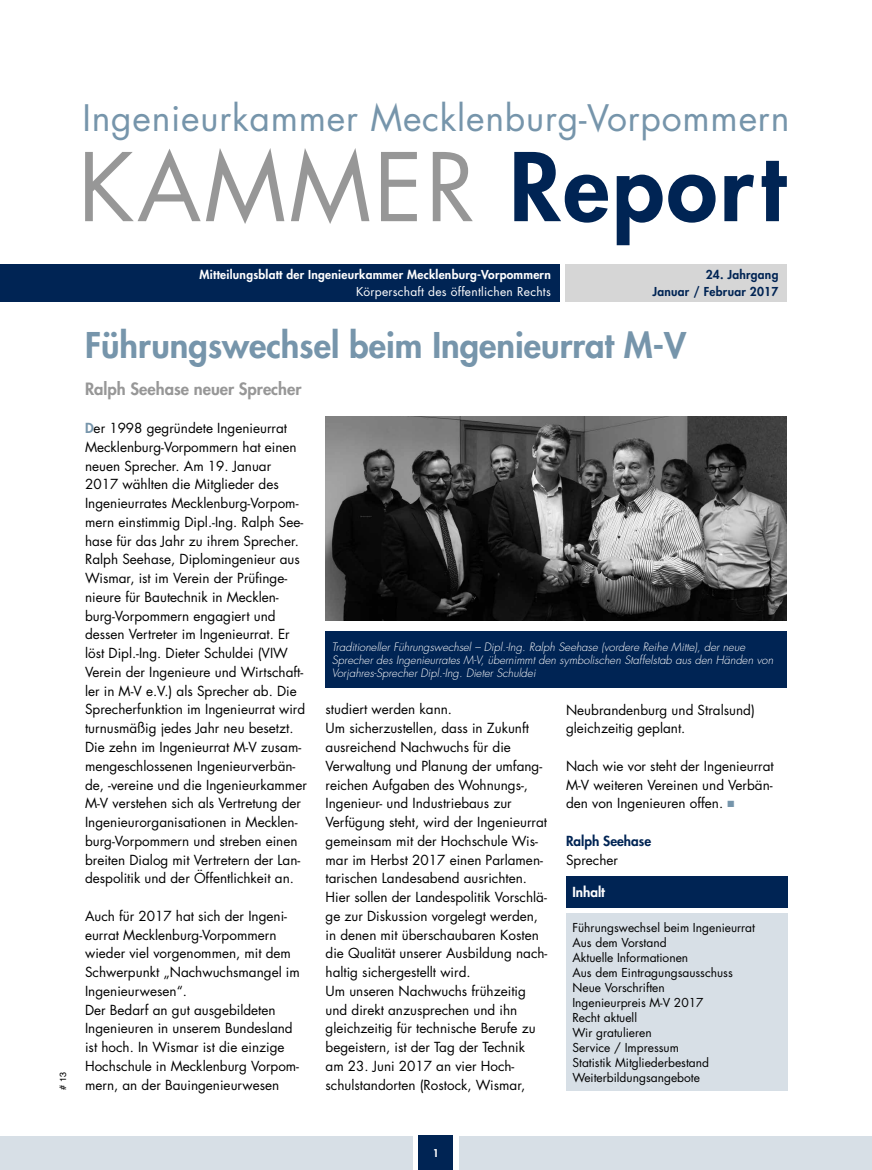
<style>
.page{position:relative;width:872px;height:1170px;background:#fff}
.page>*{position:absolute;margin:0;border:0;box-sizing:border-box;transform-origin:0 0}
.t1{font:91.8px "Futura";letter-spacing:.03em;color:#979797}
.t2{font:35.55px "Futura";letter-spacing:.02em;color:#7695ab}
.t3{font:800 34.5px "Futura";color:#7695ab}
.t4{font:800 16.5px "Futura";color:#979797}
.t5{font:13.5px/18.8px "Futura";color:#000}
.t6{font:800 13.5px "Futura";color:#002454}
.t7{font:800 13.5px "Futura";color:#fff}
.t8{font:12px/15px "Futura";color:#000}
.t9{font:800 12px "Futura";letter-spacing:.02em;color:#fff}
.t10{font:12px "Futura";letter-spacing:.02em;color:#fff}
.t11{font:800 12px/16.5px "Futura";letter-spacing:.02em;color:#002454;text-align:right}
.t12{font:italic 300 11.25px/12.8px "Futura";color:#fff}
.t13{font:800 10.5px "Futura";color:#fff}
.t14{font:9px "Helvetica";color:#000}
.s1{font-weight:800;color:#002454}
.s2{font-weight:800;color:#7695ab}
.s3{color:#7695ab}
</style>
<div class="page">
<div style="left:0;top:1135px;width:412px;height:34px;background:#d7dfe6"></div>
<div style="left:419px;top:1135px;width:34px;height:34px;background:#002454"></div>
<div style="left:459px;top:1135px;width:413px;height:34px;background:#d7dfe6"></div>
<div style="left:0;top:264px;width:559px;height:38px;background:#002454"></div>
<div style="left:566px;top:264px;width:221px;height:38px;background:#d6d6d6"></div>
<div style="left:566px;top:913px;width:221px;height:177px;background:#d7dfe6"></div>
<div style="left:566px;top:876px;width:221px;height:31px;background:#002454"></div>
<img style="left:325px;top:416px;width:462px;height:204px">
<div style="left:325px;top:631px;width:462px;height:56px;background:#002454"></div>
<p class="t14" style="left:56px;top:1089px;width:19px;rotate:-90deg"># 13</p>
<h2 class="t2" style="left:82px;top:93px;width:708px">Ingenieurkammer Mecklenburg-Vorpommern</h2>
<h1 class="t1" style="left:78px;top:124px;width:708px">KAMMER <span class="s1">Report</span></h1>
<p class="t9" style="left:200px;top:267px;width:353px">Mitteilungsblatt der Ingenieurkammer Mecklenburg-Vorpommern</p>
<p class="t10" style="left:356px;top:283px;width:196px">Körperschaft des öffentlichen Rechts</p>
<p class="t11" style="left:652px;top:266px;width:127px">24. Jahrgang<br>Januar / Februar 2017</p>
<h3 class="t3" style="left:85px;top:322px;width:602px">Führungswechsel beim Ingenieurrat M-V</h3>
<p class="t4" style="left:85px;top:378px;width:218px">Ralph Seehase neuer Sprecher</p>
<p class="t5" style="left:85px;top:418px;width:223px"><span class="s2">D</span>er 1998 gegründete Ingenieurrat Mecklenburg-Vorpommern hat einen neuen Sprecher. Am 19. Januar 2017 wählten die Mitglieder des Ingenieurrates Mecklenburg-Vorpom&shy;mern einstimmig Dipl.-Ing. Ralph See&shy;hase für das Jahr zu ihrem Sprecher.<br>Ralph Seehase, Diplomingenieur aus Wismar, ist im Verein der Prüfinge&shy;nieure für Bautechnik in Mecklen&shy;burg-Vorpommern engagiert und dessen Vertreter im Ingenieurrat. Er löst Dipl.-Ing. Dieter Schuldei (VIW Verein der Ingenieure und Wirtschaft&shy;ler in M-V e.V.) als Sprecher ab. Die Sprecherfunktion im Ingenieurrat wird turnusmäßig jedes Jahr neu besetzt.<br>Die zehn im Ingenieurrat M-V zusam&shy;mengeschlossenen Ingenieurverbän&shy;de, -vereine und die Ingenieurkammer M-V verstehen sich als Vertretung der Ingenieurorganisationen in Mecklen&shy;burg-Vorpommern und streben einen breiten Dialog mit Vertretern der Lan&shy;despolitik und der Öffentlichkeit an.</p>
<p class="t5" style="left:85px;top:906px;width:216px">Auch für 2017 hat sich der Ingeni&shy;eurrat Mecklenburg-Vorpommern wieder viel vorgenommen, mit dem<br>Schwerpunkt „Nachwuchsmangel im<br>Ingenieurwesen“.<br>Der Bedarf an gut ausgebildeten<br>Ingenieuren in unserem Bundesland ist hoch. In Wismar ist die einzige<br>Hochschule in Mecklenburg Vorpom&shy;mern, an der Bauingenieurwesen</p>
<p class="t12" style="left:332px;top:641px;width:443px">Traditioneller Führungswechsel – Dipl.-Ing. Ralph Seehase (vordere Reihe Mitte), der neue<br>Sprecher des Ingenieurrates M-V, übernimmt den symbolischen Staffelstab aus den Händen von<br>Vorjahres-Sprecher Dipl.-Ing. Dieter Schuldei</p>
<p class="t5" style="left:325px;top:700px;width:223px">studiert werden kann.<br>Um sicherzustellen, dass in Zukunft ausreichend Nachwuchs für die Verwaltung und Planung der umfang&shy;reichen Aufgaben des Wohnungs-, Ingenieur- und Industriebaus zur Verfügung steht, wird der Ingenieurrat gemeinsam mit der Hochschule Wis&shy;mar im Herbst 2017 einen Parlamen&shy;tarischen Landesabend ausrichten.<br>Hier sollen der Landespolitik Vorschlä&shy;ge zur Diskussion vorgelegt werden, in denen mit überschaubaren Kosten die Qualität unserer Ausbildung nach&shy;haltig sichergestellt wird.<br>Um unseren Nachwuchs frühzeitig und direkt anzusprechen und ihn gleichzeitig für technische Berufe zu begeistern, ist der Tag der Technik<br>am 23. Juni 2017 an vier Hoch&shy;schulstandorten (Rostock, Wismar,</p>
<p class="t5" style="left:566px;top:700px;width:190px">Neubrandenburg und Stralsund) gleichzeitig geplant.</p>
<p class="t5" style="left:566px;top:756px;width:209px;text-align:justify">Nach wie vor steht der Ingenieurrat M-V weiteren Vereinen und Verbän&shy;den von Ingenieuren offen. <span class="s3">■</span></p>
<p class="t6" style="left:566px;top:831px;width:87px">Ralph Seehase</p>
<p class="t5" style="left:566px;top:849px;width:53px">Sprecher</p>
<p class="t7" style="left:572px;top:882px;width:34px">Inhalt</p>
<p class="t8" style="left:572px;top:919px;width:184px">Führungswechsel beim Ingenieurrat<br>Aus dem Vorstand<br>Aktuelle Informationen<br>Aus dem Eintragungsausschuss<br>Neue Vorschriften<br>Ingenieurpreis M-V 2017<br>Recht aktuell<br>Wir gratulieren<br>Service / Impressum<br>Statistik Mitgliederbestand<br>Weiterbildungsangebote</p>
<p class="t13" style="left:433px;top:1145px;width:8px">1</p>
</div>
